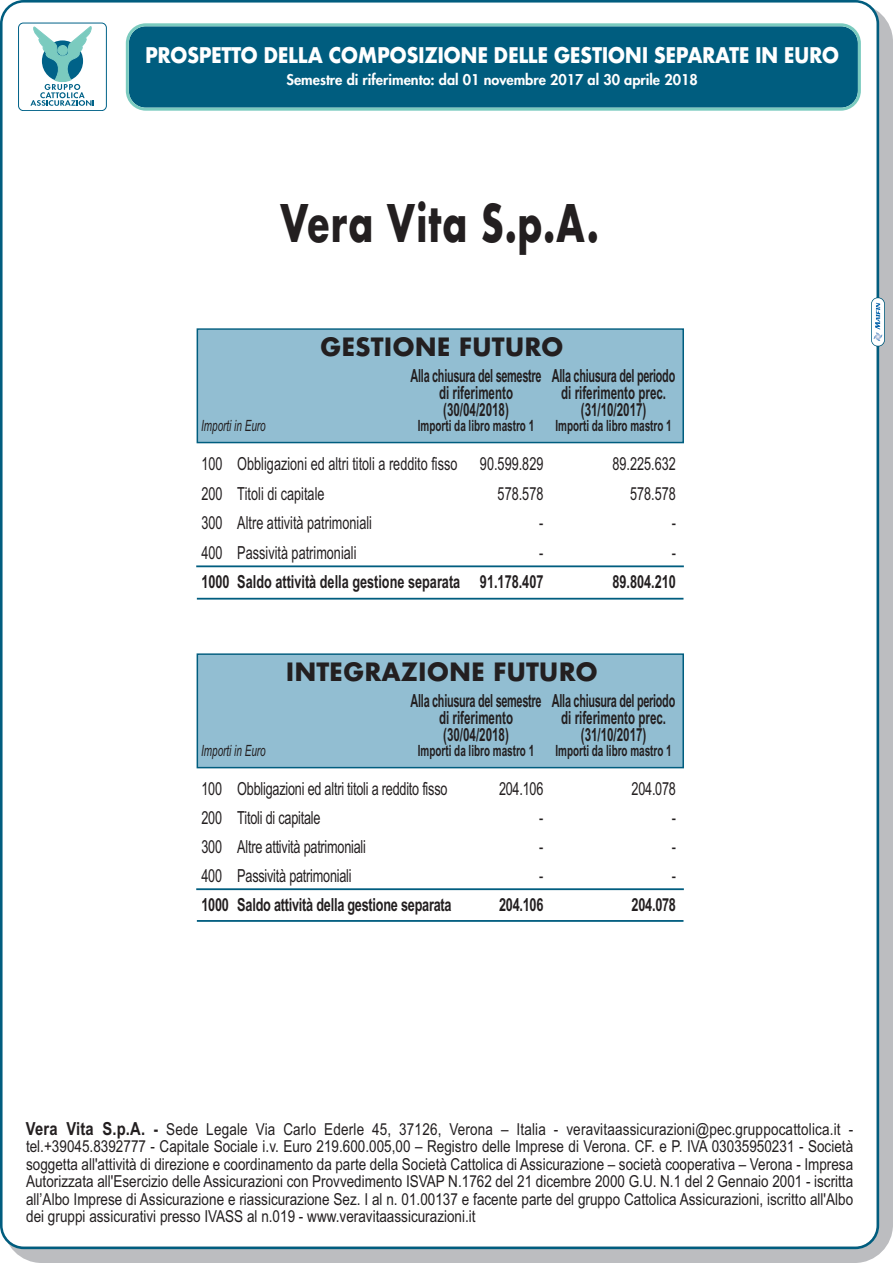
<style>
.page{position:relative;width:893px;height:1263px;background:#fff}
.page>*{position:absolute;margin:0;border:0;box-sizing:border-box;transform-origin:0 0}
.t1{font:700 50.4px "Futura";letter-spacing:.02em;color:#231f20;scale:.71 1}
.t2{font:700 24.6px "Futura";color:#231f20}
.t3{font:700 21px "Futura";letter-spacing:-.025em;color:#fff;scale:.9 1}
.t4{font:700 18.15px/17.1px "Arial E";letter-spacing:-.025em;color:#231f20;scale:.6 1}
.t5{font:700 18.15px "Arial E";letter-spacing:-.025em;color:#231f20;scale:.64 1}
.t6{font:700 18.15px "Arial E";color:#231f20;scale:.64 1}
.t7{font:18px "Arial Narrow";color:#231f20;scale:.86 1}
.t8{font:700 18px "Arial Narrow";color:#231f20;scale:.86 1}
.t9{font:16.5px/17.5px "Arial Narrow";color:#231f20;text-align:justify}
.t10{font:700 15.45px "Arial E";color:#231f20;scale:.64 1}
.t11{font:italic 15.45px "Arial E";color:#231f20;scale:.64 1}
.t12{font:800 14.4px "Futura";color:#fff}
.s1{font-weight:700;font-size:18px}
.s2{font-weight:700}
</style>
<div class="page">
<div style="left:3px;top:3px;width:890px;height:1260px;background:#bcbdc0;border-radius:38px"></div>
<div style="left:0;top:0;width:879px;height:1249px;background:#fff"></div>
<div style="left:872px;top:298px;width:12px;height:48px;background:#fff;border-radius:6px"></div>
<svg style="left:874px;top:303px;width:8px;height:38px"></svg>
<div style="left:871px;top:297px;width:14px;height:50px;border:2px solid #005d7f;border-radius:7px"></div>
<svg style="left:126px;top:23px;width:735px;height:88px;background:#0d6885"></svg>
<div style="left:19px;top:23px;width:87px;height:88px;background:#fff;border-radius:5px"></div>
<div style="left:18px;top:23px;width:89px;height:88px;border:1px solid #006288;border-radius:5px"></div>
<svg style="left:30px;top:26px;width:64px;height:80px"></svg>
<hr style="left:197px;top:598px;width:486px;height:2px;background:#005d7f">
<hr style="left:196px;top:565px;width:488px;height:2px;background:#005d7f">
<div style="left:198px;top:330px;width:484px;height:112px;background:#92bed2"></div>
<div style="left:197px;top:328px;width:487px;height:115px;border:2px solid #005d7f"></div>
<hr style="left:197px;top:920px;width:486px;height:2px;background:#005d7f">
<hr style="left:196px;top:888px;width:488px;height:2px;background:#005d7f">
<div style="left:198px;top:655px;width:484px;height:112px;background:#92bed2"></div>
<div style="left:197px;top:653px;width:487px;height:115px;border:2px solid #005d7f"></div>
<p class="t3" style="left:145px;top:40px;width:773px">PROSPETTO DELLA COMPOSIZIONE DELLE GESTIONI SEPARATE IN EURO</p>
<p class="t12" style="left:286px;top:73px;width:413px">Semestre di riferimento: dal 01 novembre 2017 al 30 aprile 2018</p>
<h1 class="t1" style="left:280px;top:186px;width:451px">Vera Vita S.p.A.</h1>
<h2 class="t2" style="left:320px;top:329px;width:245px">GESTIONE FUTURO</h2>
<p class="t4" style="left:439px;top:369px;width:395px;text-indent:-28px">Alla chiusura del semestre Alla chiusura del periodo di riferimento</p>
<p class="t6" style="left:561px;top:386px;width:165px">di riferimento prec.</p>
<p class="t5" style="left:443px;top:403px;width:104px">(30/04/2018)</p>
<p class="t5" style="left:581px;top:403px;width:104px">(31/10/2017)</p>
<p class="t11" style="left:201px;top:420px;width:102px">Importi in Euro</p>
<p class="t10" style="left:418px;top:420px;width:183px">Importi da libro mastro 1</p>
<p class="t10" style="left:555px;top:420px;width:183px">Importi da libro mastro 1</p>
<p class="t7" style="left:201px;top:453px;width:399px">100 Obbligazioni ed altri titoli a reddito fisso 90.599.829</p>
<p class="t7" style="left:612px;top:453px;width:75px">89.225.632</p>
<p class="t7" style="left:201px;top:483px;width:145px">200 Titoli di capitale</p>
<p class="t7" style="left:498px;top:483px;width:55px">578.578</p>
<p class="t7" style="left:630px;top:483px;width:55px">578.578</p>
<p class="t7" style="left:201px;top:512px;width:200px">300 Altre attività patrimoniali</p>
<p class="t7" style="left:539px;top:512px;width:6px">-</p>
<p class="t7" style="left:672px;top:512px;width:6px">-</p>
<p class="t7" style="left:201px;top:542px;width:182px">400 Passività patrimoniali</p>
<p class="t7" style="left:539px;top:542px;width:6px">-</p>
<p class="t7" style="left:672px;top:542px;width:6px">-</p>
<p class="t8" style="left:201px;top:572px;width:399px">1000 Saldo attività della gestione separata 91.178.407</p>
<p class="t8" style="left:612px;top:572px;width:75px">89.804.210</p>
<h2 class="t2" style="left:286px;top:654px;width:314px">INTEGRAZIONE FUTURO</h2>
<p class="t4" style="left:439px;top:694px;width:395px;text-indent:-28px">Alla chiusura del semestre Alla chiusura del periodo di riferimento</p>
<p class="t6" style="left:561px;top:711px;width:165px">di riferimento prec.</p>
<p class="t5" style="left:443px;top:728px;width:104px">(30/04/2018)</p>
<p class="t5" style="left:581px;top:728px;width:104px">(31/10/2017)</p>
<p class="t11" style="left:201px;top:745px;width:102px">Importi in Euro</p>
<p class="t10" style="left:418px;top:745px;width:183px">Importi da libro mastro 1</p>
<p class="t10" style="left:555px;top:745px;width:183px">Importi da libro mastro 1</p>
<p class="t7" style="left:201px;top:778px;width:288px">100 Obbligazioni ed altri titoli a reddito fisso</p>
<p class="t7" style="left:499px;top:778px;width:53px">204.106</p>
<p class="t7" style="left:631px;top:778px;width:53px">204.078</p>
<p class="t7" style="left:201px;top:807px;width:140px">200 Titoli di capitale</p>
<p class="t7" style="left:539px;top:807px;width:6px">-</p>
<p class="t7" style="left:672px;top:807px;width:6px">-</p>
<p class="t7" style="left:201px;top:836px;width:193px">300 Altre attività patrimoniali</p>
<p class="t7" style="left:539px;top:836px;width:6px">-</p>
<p class="t7" style="left:672px;top:836px;width:6px">-</p>
<p class="t7" style="left:201px;top:865px;width:176px">400 Passività patrimoniali</p>
<p class="t7" style="left:539px;top:865px;width:6px">-</p>
<p class="t7" style="left:672px;top:865px;width:6px">-</p>
<p class="t8" style="left:201px;top:894px;width:292px">1000 Saldo attività della gestione separata</p>
<p class="t8" style="left:499px;top:894px;width:53px">204.106</p>
<p class="t8" style="left:631px;top:894px;width:53px">204.078</p>
<p class="t9" style="left:26px;top:1120px;width:829px"><span class="s1">Vera Vita S.p.A.</span> <span class="s2">-</span> Sede Legale Via Carlo Ederle 45, 37126, Verona – Italia - veravitaassicurazioni@pec.gruppocattolica.it - tel.+39045.8392777 - Capitale Sociale i.v. Euro 219.600.005,00 – Registro delle Imprese di Verona. CF. e P. IVA 03035950231 - Società soggetta all'attività di direzione e coordinamento da parte della Società Cattolica di Assicurazione – società cooperativa – Verona - Impresa Autorizzata all'Esercizio delle Assicurazioni con Provvedimento ISVAP N.1762 del 21 dicembre 2000 G.U. N.1 del 2 Gennaio 2001 - iscritta all’Albo Imprese di Assicurazione e riassicurazione Sez. I al n. 01.00137 e facente parte del gruppo Cattolica Assicurazioni, iscritto all'Albo dei gruppi assicurativi presso IVASS al n.019 - www.veravitaassicurazioni.it</p>
</div>
